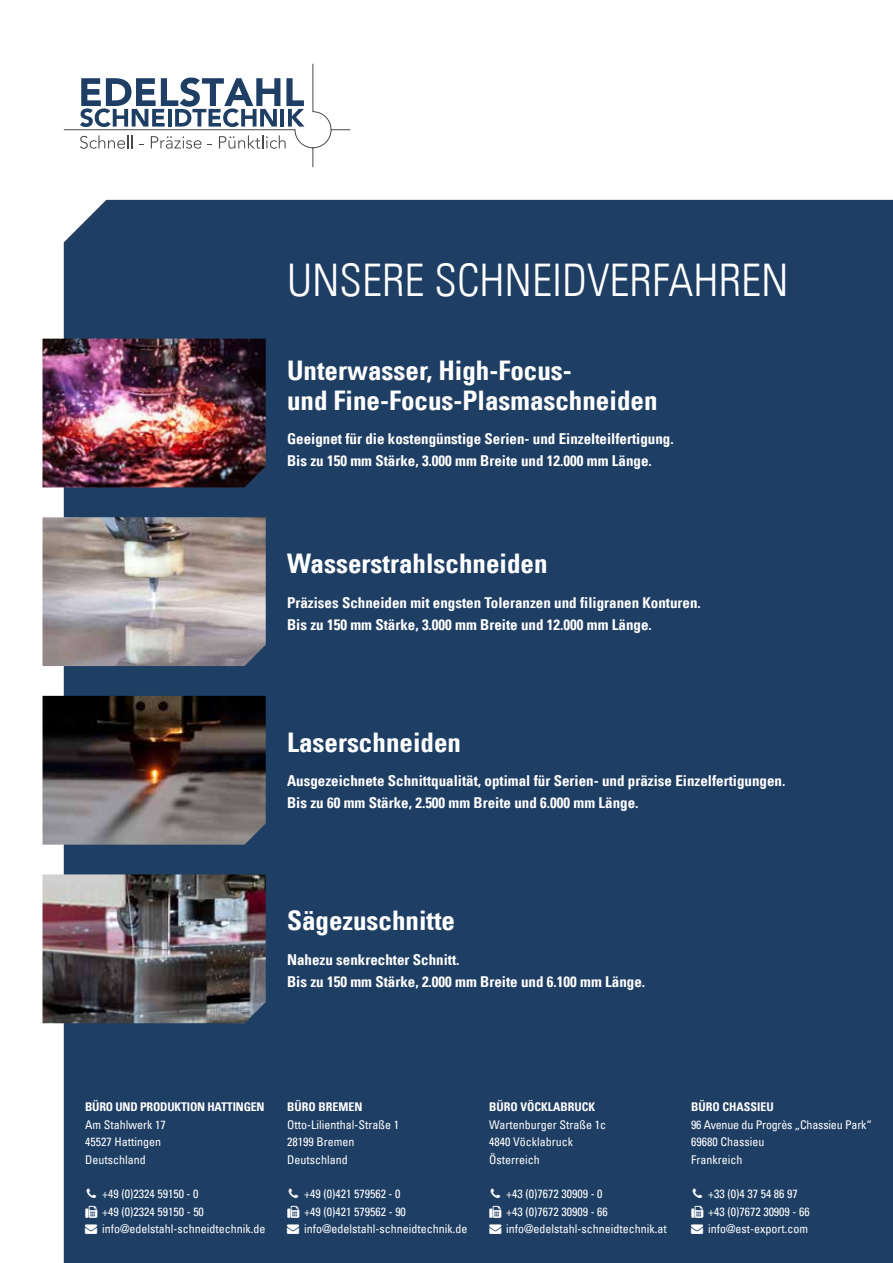
<style>
.page{position:relative;width:893px;height:1263px;background:#fff}
.page>*{position:absolute;margin:0;border:0;box-sizing:border-box;transform-origin:0 0}
.t1{font:300 condensed 45px "Univers LT";color:#fff}
.t2{font:700 condensed 27px/29.7px "Univers LT";color:#fff}
.t3{font:700 condensed 15px/21.8px "Univers LT";color:#fff}
.t4{font:condensed 12px/17.4px "Univers LT";color:#fff}
.t5{font:700 condensed 12px "Univers LT";color:#fff}
</style>
<div class="page">
<div style="left:64px;top:200px;width:829px;height:1063px;background:#1e3e64"></div>
<svg style="left:63px;top:63px;width:288px;height:105px"></svg>
<img style="left:43px;top:517px;width:223px;height:149px">
<img style="left:43px;top:339px;width:223px;height:148px">
<img style="left:43px;top:696px;width:223px;height:149px">
<img style="left:43px;top:874px;width:223px;height:149px">
<svg style="left:87px;top:1189px;width:9px;height:9px"></svg>
<svg style="left:85px;top:1205px;width:12px;height:12px"></svg>
<svg style="left:289px;top:1189px;width:9px;height:9px"></svg>
<svg style="left:287px;top:1205px;width:12px;height:12px"></svg>
<svg style="left:491px;top:1189px;width:9px;height:9px"></svg>
<svg style="left:489px;top:1205px;width:12px;height:12px"></svg>
<svg style="left:693px;top:1189px;width:9px;height:9px"></svg>
<svg style="left:691px;top:1205px;width:12px;height:12px"></svg>
<h1 class="t1" style="left:287px;top:253px;width:503px">UNSERE SCHNEIDVERFAHREN</h1>
<h2 class="t2" style="left:287px;top:355px;width:372px">Unterwasser, High-Focus-<br>und Fine-Focus-Plasmaschneiden</h2>
<p class="t3" style="left:287px;top:428px;width:388px">Geeignet für die kostengünstige Serien- und Einzelteilfertigung.<br>Bis zu 150 mm Stärke, 3.000 mm Breite und 12.000 mm Länge.</p>
<h2 class="t2" style="left:287px;top:549px;width:262px">Wasserstrahlschneiden</h2>
<p class="t3" style="left:287px;top:591px;width:415px">Präzises Schneiden mit engsten Toleranzen und filigranen Konturen.<br>Bis zu 150 mm Stärke, 3.000 mm Breite und 12.000 mm Länge.</p>
<h2 class="t2" style="left:287px;top:727px;width:175px">Laserschneiden</h2>
<p class="t3" style="left:287px;top:770px;width:500px">Ausgezeichnete Schnittqualität, optimal für Serien- und präzise Einzelfertigungen.<br>Bis zu 60 mm Stärke, 2.500 mm Breite und 6.000 mm Länge.</p>
<h2 class="t2" style="left:287px;top:906px;width:170px">Sägezuschnitte</h2>
<p class="t3" style="left:287px;top:949px;width:360px">Nahezu senkrechter Schnitt.<br>Bis zu 150 mm Stärke, 2.000 mm Breite und 6.100 mm Länge.</p>
<p class="t5" style="left:85px;top:1100px;width:181px">BÜRO UND PRODUKTION HATTINGEN</p>
<p class="t4" style="left:85px;top:1116px;width:82px">Am Stahlwerk 17<br>45527 Hattingen<br>Deutschland</p>
<p class="t4" style="left:102px;top:1185px;width:103px">+49 (0)2324 59150 - 0 +49 (0)2324 59150 - 50</p>
<p class="t4" style="left:85px;top:1220px;width:182px">→ info@edelstahl-schneidtechnik.de</p>
<p class="t5" style="left:287px;top:1100px;width:77px">BÜRO BREMEN</p>
<p class="t4" style="left:287px;top:1116px;width:113px">Otto-Lilienthal-Straße 1<br>28199 Bremen<br>Deutschland</p>
<p class="t4" style="left:304px;top:1185px;width:103px">+49 (0)421 579562 - 0 +49 (0)421 579562 - 90</p>
<p class="t4" style="left:287px;top:1220px;width:182px">→ info@edelstahl-schneidtechnik.de</p>
<p class="t5" style="left:489px;top:1100px;width:108px">BÜRO VÖCKLABRUCK</p>
<p class="t4" style="left:489px;top:1116px;width:118px">Wartenburger Straße 1c<br>4840 Vöcklabruck<br>Österreich</p>
<p class="t4" style="left:506px;top:1185px;width:103px">+43 (0)7672 30909 - 0 +43 (0)7672 30909 - 66</p>
<p class="t4" style="left:489px;top:1220px;width:179px">→ info@edelstahl-schneidtechnik.at</p>
<p class="t5" style="left:691px;top:1100px;width:84px">BÜRO CHASSIEU</p>
<p class="t4" style="left:691px;top:1116px;width:182px">96 Avenue du Progrès „Chassieu Park“<br>69680 Chassieu<br>Frankreich</p>
<p class="t4" style="left:708px;top:1185px;width:103px">+33 (0)4 37 54 86 97 +43 (0)7672 30909 - 66</p>
<p class="t4" style="left:691px;top:1220px;width:119px">→ info@est-export.com</p>
</div>
